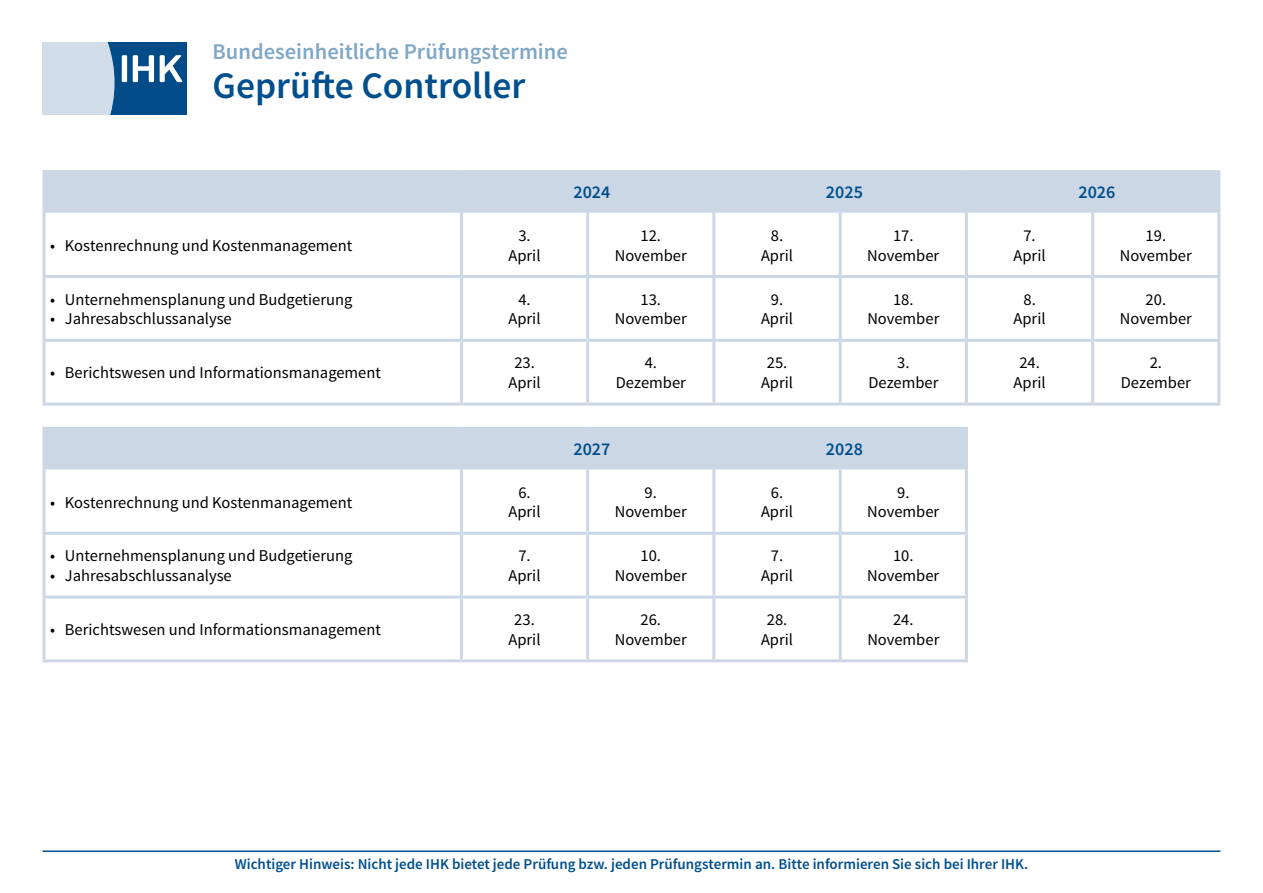
<style>
.page{position:relative;width:1263px;height:893px;background:#fff}
.page>*{position:absolute;margin:0;border:0;box-sizing:border-box;transform-origin:0 0}
.t1{font:600 37.5px "Source Sans Pro";color:#004f8d}
.t2{font:600 22.5px "Source Sans Pro";color:#80a7c6}
.t3{font:600 18px "Source Sans Pro";color:#004f8d}
.t4{font:16.5px/19.8px "Source Sans Pro";color:#000;text-align:center}
.t5{font:600 15px "Source Sans Pro";color:#004f8d}
</style>
<div class="page">
<svg style="left:43px;top:43px;width:144px;height:72px;background:#7aa0c1"></svg>
<div style="left:46px;top:173px;width:1171px;height:40px;background:#ccd7e6"></div>
<hr style="left:43px;top:170px;width:418px;height:3px;background:#ccd7e6">
<hr style="left:43px;top:173px;width:3px;height:40px;background:#ccd7e6">
<hr style="left:461px;top:170px;width:127px;height:3px;background:#ccd7e6">
<hr style="left:460px;top:173px;width:3px;height:40px;background:#ccd7e6">
<hr style="left:588px;top:170px;width:126px;height:3px;background:#ccd7e6">
<hr style="left:714px;top:170px;width:126px;height:3px;background:#ccd7e6">
<hr style="left:712px;top:173px;width:3px;height:40px;background:#ccd7e6">
<hr style="left:840px;top:170px;width:126px;height:3px;background:#ccd7e6">
<hr style="left:966px;top:170px;width:127px;height:3px;background:#ccd7e6">
<hr style="left:965px;top:173px;width:3px;height:40px;background:#ccd7e6">
<hr style="left:1093px;top:170px;width:127px;height:3px;background:#ccd7e6">
<hr style="left:1217px;top:173px;width:3px;height:40px;background:#ccd7e6">
<hr style="left:460px;top:213px;width:3px;height:62px;background:#ccd7e6">
<hr style="left:586px;top:213px;width:3px;height:62px;background:#ccd7e6">
<hr style="left:965px;top:213px;width:3px;height:62px;background:#ccd7e6">
<hr style="left:1091px;top:213px;width:3px;height:62px;background:#ccd7e6">
<hr style="left:1217px;top:213px;width:3px;height:62px;background:#ccd7e6">
<hr style="left:43px;top:275px;width:418px;height:3px;background:#ccd7e6">
<hr style="left:461px;top:275px;width:127px;height:3px;background:#ccd7e6">
<hr style="left:460px;top:278px;width:3px;height:61px;background:#ccd7e6">
<hr style="left:588px;top:275px;width:126px;height:3px;background:#ccd7e6">
<hr style="left:586px;top:278px;width:3px;height:61px;background:#ccd7e6">
<hr style="left:714px;top:275px;width:126px;height:3px;background:#ccd7e6">
<hr style="left:840px;top:275px;width:126px;height:3px;background:#ccd7e6">
<hr style="left:966px;top:275px;width:127px;height:3px;background:#ccd7e6">
<hr style="left:965px;top:278px;width:3px;height:61px;background:#ccd7e6">
<hr style="left:1093px;top:275px;width:127px;height:3px;background:#ccd7e6">
<hr style="left:1091px;top:278px;width:3px;height:61px;background:#ccd7e6">
<hr style="left:1217px;top:278px;width:3px;height:61px;background:#ccd7e6">
<hr style="left:43px;top:339px;width:418px;height:3px;background:#ccd7e6">
<hr style="left:461px;top:339px;width:127px;height:3px;background:#ccd7e6">
<hr style="left:460px;top:342px;width:3px;height:61px;background:#ccd7e6">
<hr style="left:588px;top:339px;width:126px;height:3px;background:#ccd7e6">
<hr style="left:586px;top:342px;width:3px;height:61px;background:#ccd7e6">
<hr style="left:714px;top:339px;width:126px;height:3px;background:#ccd7e6">
<hr style="left:840px;top:339px;width:126px;height:3px;background:#ccd7e6">
<hr style="left:966px;top:339px;width:127px;height:3px;background:#ccd7e6">
<hr style="left:965px;top:342px;width:3px;height:61px;background:#ccd7e6">
<hr style="left:1093px;top:339px;width:127px;height:3px;background:#ccd7e6">
<hr style="left:1091px;top:342px;width:3px;height:61px;background:#ccd7e6">
<hr style="left:1217px;top:342px;width:3px;height:61px;background:#ccd7e6">
<hr style="left:43px;top:403px;width:418px;height:3px;background:#ccd7e6">
<hr style="left:461px;top:403px;width:127px;height:3px;background:#ccd7e6">
<hr style="left:588px;top:403px;width:126px;height:3px;background:#ccd7e6">
<hr style="left:714px;top:403px;width:126px;height:3px;background:#ccd7e6">
<hr style="left:840px;top:403px;width:126px;height:3px;background:#ccd7e6">
<hr style="left:966px;top:403px;width:127px;height:3px;background:#ccd7e6">
<hr style="left:1093px;top:403px;width:127px;height:3px;background:#ccd7e6">
<hr style="left:43px;top:213px;width:3px;height:62px;background:#ccd7e6">
<hr style="left:712px;top:213px;width:3px;height:62px;background:#ccd7e6">
<hr style="left:839px;top:213px;width:3px;height:62px;background:#ccd7e6">
<hr style="left:43px;top:278px;width:3px;height:61px;background:#ccd7e6">
<hr style="left:712px;top:278px;width:3px;height:61px;background:#ccd7e6">
<hr style="left:839px;top:278px;width:3px;height:61px;background:#ccd7e6">
<hr style="left:43px;top:342px;width:3px;height:61px;background:#ccd7e6">
<hr style="left:712px;top:342px;width:3px;height:61px;background:#ccd7e6">
<hr style="left:839px;top:342px;width:3px;height:61px;background:#ccd7e6">
<hr style="left:43px;top:850px;width:1177px;height:2px;background:#004f8d">
<div style="left:46px;top:430px;width:919px;height:39px;background:#ccd7e6"></div>
<hr style="left:43px;top:427px;width:418px;height:3px;background:#ccd7e6">
<hr style="left:43px;top:430px;width:3px;height:39px;background:#ccd7e6">
<hr style="left:461px;top:427px;width:127px;height:3px;background:#ccd7e6">
<hr style="left:460px;top:430px;width:3px;height:39px;background:#ccd7e6">
<hr style="left:588px;top:427px;width:126px;height:3px;background:#ccd7e6">
<hr style="left:714px;top:427px;width:126px;height:3px;background:#ccd7e6">
<hr style="left:712px;top:430px;width:3px;height:39px;background:#ccd7e6">
<hr style="left:840px;top:427px;width:128px;height:3px;background:#ccd7e6">
<hr style="left:965px;top:430px;width:3px;height:39px;background:#ccd7e6">
<hr style="left:460px;top:469px;width:3px;height:63px;background:#ccd7e6">
<hr style="left:586px;top:469px;width:3px;height:63px;background:#ccd7e6">
<hr style="left:712px;top:469px;width:3px;height:63px;background:#ccd7e6">
<hr style="left:839px;top:469px;width:3px;height:63px;background:#ccd7e6">
<hr style="left:965px;top:469px;width:3px;height:63px;background:#ccd7e6">
<hr style="left:43px;top:532px;width:418px;height:3px;background:#ccd7e6">
<hr style="left:461px;top:532px;width:127px;height:3px;background:#ccd7e6">
<hr style="left:460px;top:535px;width:3px;height:61px;background:#ccd7e6">
<hr style="left:588px;top:532px;width:126px;height:3px;background:#ccd7e6">
<hr style="left:586px;top:535px;width:3px;height:61px;background:#ccd7e6">
<hr style="left:714px;top:532px;width:126px;height:3px;background:#ccd7e6">
<hr style="left:712px;top:535px;width:3px;height:61px;background:#ccd7e6">
<hr style="left:840px;top:532px;width:128px;height:3px;background:#ccd7e6">
<hr style="left:839px;top:535px;width:3px;height:61px;background:#ccd7e6">
<hr style="left:965px;top:535px;width:3px;height:61px;background:#ccd7e6">
<hr style="left:43px;top:596px;width:418px;height:3px;background:#ccd7e6">
<hr style="left:461px;top:596px;width:127px;height:3px;background:#ccd7e6">
<hr style="left:460px;top:599px;width:3px;height:60px;background:#ccd7e6">
<hr style="left:588px;top:596px;width:126px;height:3px;background:#ccd7e6">
<hr style="left:586px;top:599px;width:3px;height:60px;background:#ccd7e6">
<hr style="left:714px;top:596px;width:126px;height:3px;background:#ccd7e6">
<hr style="left:712px;top:599px;width:3px;height:60px;background:#ccd7e6">
<hr style="left:840px;top:596px;width:128px;height:3px;background:#ccd7e6">
<hr style="left:839px;top:599px;width:3px;height:60px;background:#ccd7e6">
<hr style="left:965px;top:599px;width:3px;height:60px;background:#ccd7e6">
<hr style="left:43px;top:659px;width:418px;height:3px;background:#ccd7e6">
<hr style="left:461px;top:659px;width:127px;height:3px;background:#ccd7e6">
<hr style="left:588px;top:659px;width:126px;height:3px;background:#ccd7e6">
<hr style="left:714px;top:659px;width:126px;height:3px;background:#ccd7e6">
<hr style="left:840px;top:659px;width:128px;height:3px;background:#ccd7e6">
<hr style="left:43px;top:469px;width:3px;height:63px;background:#ccd7e6">
<hr style="left:43px;top:535px;width:3px;height:61px;background:#ccd7e6">
<hr style="left:43px;top:599px;width:3px;height:60px;background:#ccd7e6">
<h2 class="t2" style="left:213px;top:38px;width:357px">Bundeseinheitliche Prüfungstermine</h2>
<h1 class="t1" style="left:213px;top:62px;width:314px">Geprüfte Controller</h1>
<p class="t3" style="left:573px;top:181px;width:38px">2024</p>
<p class="t3" style="left:826px;top:181px;width:38px">2025</p>
<p class="t3" style="left:1078px;top:181px;width:38px">2026</p>
<p class="t4" style="left:50px;top:236px;width:304px">• Kostenrechnung und Kostenmanagement</p>
<p class="t4" style="left:508px;top:226px;width:34px">3.<br>April</p>
<p class="t4" style="left:615px;top:226px;width:74px">12.<br>November</p>
<p class="t4" style="left:761px;top:226px;width:34px">8.<br>April</p>
<p class="t4" style="left:867px;top:226px;width:74px">17.<br>November</p>
<p class="t4" style="left:1013px;top:226px;width:34px">7.<br>April</p>
<p class="t4" style="left:1120px;top:226px;width:74px">19.<br>November</p>
<p class="t4" style="left:50px;top:290px;width:304px">• Unternehmensplanung und Budgetierung</p>
<p class="t4" style="left:50px;top:309px;width:183px">• Jahresabschlussanalyse</p>
<p class="t4" style="left:508px;top:290px;width:34px">4.<br>April</p>
<p class="t4" style="left:615px;top:290px;width:74px">13.<br>November</p>
<p class="t4" style="left:761px;top:290px;width:34px">9.<br>April</p>
<p class="t4" style="left:867px;top:290px;width:74px">18.<br>November</p>
<p class="t4" style="left:1013px;top:290px;width:34px">8.<br>April</p>
<p class="t4" style="left:1120px;top:290px;width:74px">20.<br>November</p>
<p class="t4" style="left:50px;top:363px;width:332px">• Berichtswesen und Informationsmanagement</p>
<p class="t4" style="left:509px;top:353px;width:34px">23.<br>April</p>
<p class="t4" style="left:616px;top:353px;width:72px">4.<br>Dezember</p>
<p class="t4" style="left:761px;top:353px;width:34px">25.<br>April</p>
<p class="t4" style="left:868px;top:353px;width:72px">3.<br>Dezember</p>
<p class="t4" style="left:1014px;top:353px;width:34px">24.<br>April</p>
<p class="t4" style="left:1121px;top:353px;width:72px">2.<br>Dezember</p>
<p class="t3" style="left:573px;top:437px;width:38px">2027</p>
<p class="t3" style="left:826px;top:437px;width:38px">2028</p>
<p class="t4" style="left:50px;top:492px;width:304px">• Kostenrechnung und Kostenmanagement</p>
<p class="t4" style="left:508px;top:483px;width:34px">6.<br>April</p>
<p class="t4" style="left:615px;top:483px;width:74px">9.<br>November</p>
<p class="t4" style="left:761px;top:483px;width:34px">6.<br>April</p>
<p class="t4" style="left:867px;top:483px;width:74px">9.<br>November</p>
<p class="t4" style="left:50px;top:546px;width:304px">• Unternehmensplanung und Budgetierung</p>
<p class="t4" style="left:50px;top:566px;width:183px">• Jahresabschlussanalyse</p>
<p class="t4" style="left:508px;top:546px;width:34px">7.<br>April</p>
<p class="t4" style="left:615px;top:546px;width:74px">10.<br>November</p>
<p class="t4" style="left:761px;top:546px;width:34px">7.<br>April</p>
<p class="t4" style="left:867px;top:546px;width:74px">10.<br>November</p>
<p class="t4" style="left:50px;top:620px;width:332px">• Berichtswesen und Informationsmanagement</p>
<p class="t4" style="left:508px;top:610px;width:34px">23.<br>April</p>
<p class="t4" style="left:615px;top:610px;width:74px">26.<br>November</p>
<p class="t4" style="left:761px;top:610px;width:34px">28.<br>April</p>
<p class="t4" style="left:867px;top:610px;width:74px">24.<br>November</p>
<p class="t5" style="left:235px;top:854px;width:795px">Wichtiger Hinweis: Nicht jede IHK bietet jede Prüfung bzw. jeden Prüfungstermin an. Bitte informieren Sie sich bei Ihrer IHK.</p>
</div>
